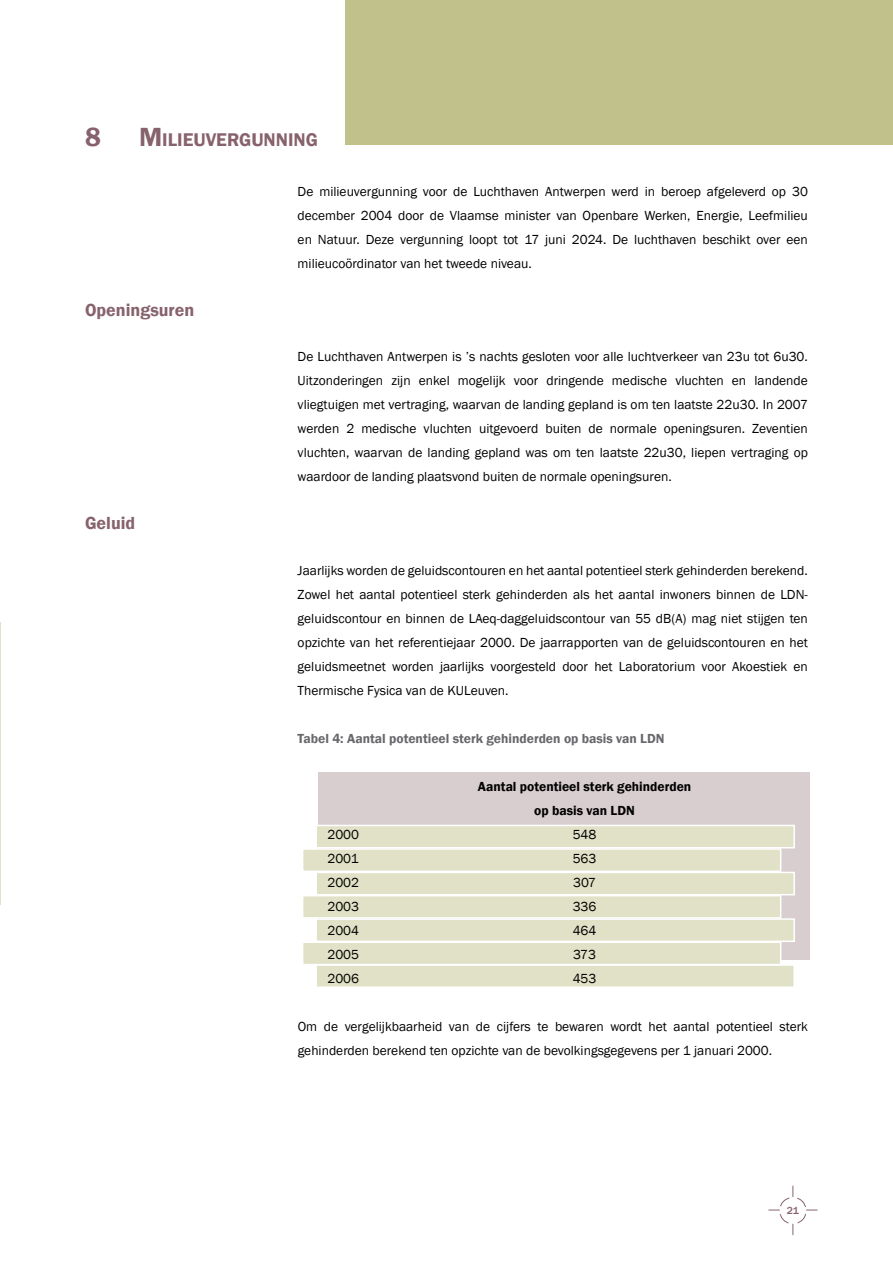
<style>
.page{position:relative;width:893px;height:1263px;background:#fff}
.page>*{position:absolute;margin:0;border:0;box-sizing:border-box;transform-origin:0 0}
.t1{font:600 27px "Franklin Gothic";color:#87626c}
.t2{font:600 18.9px "Franklin Gothic";color:#87626c}
.t3{font:600 18px "Franklin Gothic";color:#87626c}
.t4{font:13.5px/24px "Franklin Gothic";color:#000;text-align:justify}
.t5{font:600 13.5px "Franklin Gothic";color:#68676c}
.t6{font:600 13.5px/24px "Franklin Gothic";color:#000;text-align:center}
.t7{font:500 10.5px "Franklin Gothic";color:#87626c}
.s1{font-size:27px}
</style>
<div class="page">
<svg style="left:768px;top:1186px;width:49px;height:49px"></svg>
<hr style="left:0;top:622px;width:1px;height:283px;background:#e0e1c6">
<div style="left:319px;top:772px;width:491px;height:188px;background:#d8cdcf"></div>
<div style="left:315px;top:825px;width:480px;height:23px;background:#e0e1c6;border:2px solid #fff"></div>
<div style="left:315px;top:872px;width:480px;height:23px;background:#e0e1c6;border:2px solid #fff"></div>
<div style="left:315px;top:918px;width:480px;height:24px;background:#e0e1c6;border:2px solid #fff"></div>
<div style="left:315px;top:964px;width:480px;height:24px;background:#e0e1c6;border:2px solid #fff"></div>
<div style="left:302px;top:848px;width:479px;height:24px;background:#e0e1c6;border:2px solid #fff"></div>
<div style="left:302px;top:895px;width:479px;height:24px;background:#e0e1c6;border:2px solid #fff"></div>
<div style="left:302px;top:941px;width:479px;height:24px;background:#e0e1c6;border:2px solid #fff"></div>
<div style="left:346px;top:0;width:547px;height:145px;background:#c1c18b"></div>
<h1 class="t1" style="left:85px;top:121px;width:17px">8</h1>
<h2 class="t2" style="left:139px;top:129px;width:180px"><span class="s1">M</span>ILIEUVERGUNNING</h2>
<h3 class="t3" style="left:85px;top:299px;width:111px">Openingsuren</h3>
<h3 class="t3" style="left:85px;top:512px;width:52px">Geluid</h3>
<p class="t4" style="left:298px;top:180px;width:512px">De milieuvergunning voor de Luchthaven Antwerpen werd in beroep afgeleverd op 30 december 2004 door de Vlaamse minister van Openbare Werken, Energie, Leefmilieu en Natuur. Deze vergunning loopt tot 17 juni 2024. De luchthaven beschikt over een milieucoördinator van het tweede niveau.</p>
<p class="t4" style="left:298px;top:345px;width:512px">De Luchthaven Antwerpen is ’s nachts gesloten voor alle luchtverkeer van 23u tot 6u30.<br>Uitzonderingen zijn enkel mogelijk voor dringende medische vluchten en landende vliegtuigen met vertraging, waarvan de landing gepland is om ten laatste 22u30. In 2007 werden 2 medische vluchten uitgevoerd buiten de normale openingsuren. Zeventien vluchten, waarvan de landing gepland was om ten laatste 22u30, liepen vertraging op waardoor de landing plaatsvond buiten de normale openingsuren.</p>
<p class="t4" style="left:298px;top:558px;width:512px">Jaarlijks worden de geluidscontouren en het aantal potentieel sterk gehinderden berekend.<br>Zowel het aantal potentieel sterk gehinderden als het aantal inwoners binnen de LDN&shy;geluidscontour en binnen de LAeq-daggeluidscontour van 55 dB(A) mag niet stijgen ten opzichte van het referentiejaar 2000. De jaarrapporten van de geluidscontouren en het geluidsmeetnet worden jaarlijks voorgesteld door het Laboratorium voor Akoestiek en Thermische Fysica van de KULeuven.</p>
<p class="t5" style="left:298px;top:730px;width:368px">Tabel 4: Aantal potentieel sterk gehinderden op basis van LDN</p>
<p class="t6" style="left:478px;top:774px;width:215px">Aantal potentieel sterk gehinderden op basis van LDN</p>
<p class="t4" style="left:327px;top:822px;width:33px">2000</p>
<p class="t4" style="left:573px;top:822px;width:25px">548</p>
<p class="t4" style="left:327px;top:846px;width:33px">2001</p>
<p class="t4" style="left:573px;top:846px;width:25px">563</p>
<p class="t4" style="left:327px;top:870px;width:33px">2002</p>
<p class="t4" style="left:573px;top:870px;width:24px">307</p>
<p class="t4" style="left:327px;top:894px;width:33px">2003</p>
<p class="t4" style="left:573px;top:894px;width:25px">336</p>
<p class="t4" style="left:327px;top:918px;width:33px">2004</p>
<p class="t4" style="left:573px;top:918px;width:25px">464</p>
<p class="t4" style="left:327px;top:942px;width:33px">2005</p>
<p class="t4" style="left:573px;top:942px;width:25px">373</p>
<p class="t4" style="left:327px;top:966px;width:33px">2006</p>
<p class="t4" style="left:573px;top:966px;width:25px">453</p>
<p class="t4" style="left:298px;top:1014px;width:512px">Om de vergelijkbaarheid van de cijfers te bewaren wordt het aantal potentieel sterk gehinderden berekend ten opzichte van de bevolkingsgegevens per 1 januari 2000.</p>
<p class="t7" style="left:787px;top:1204px;width:14px">21</p>
</div>
